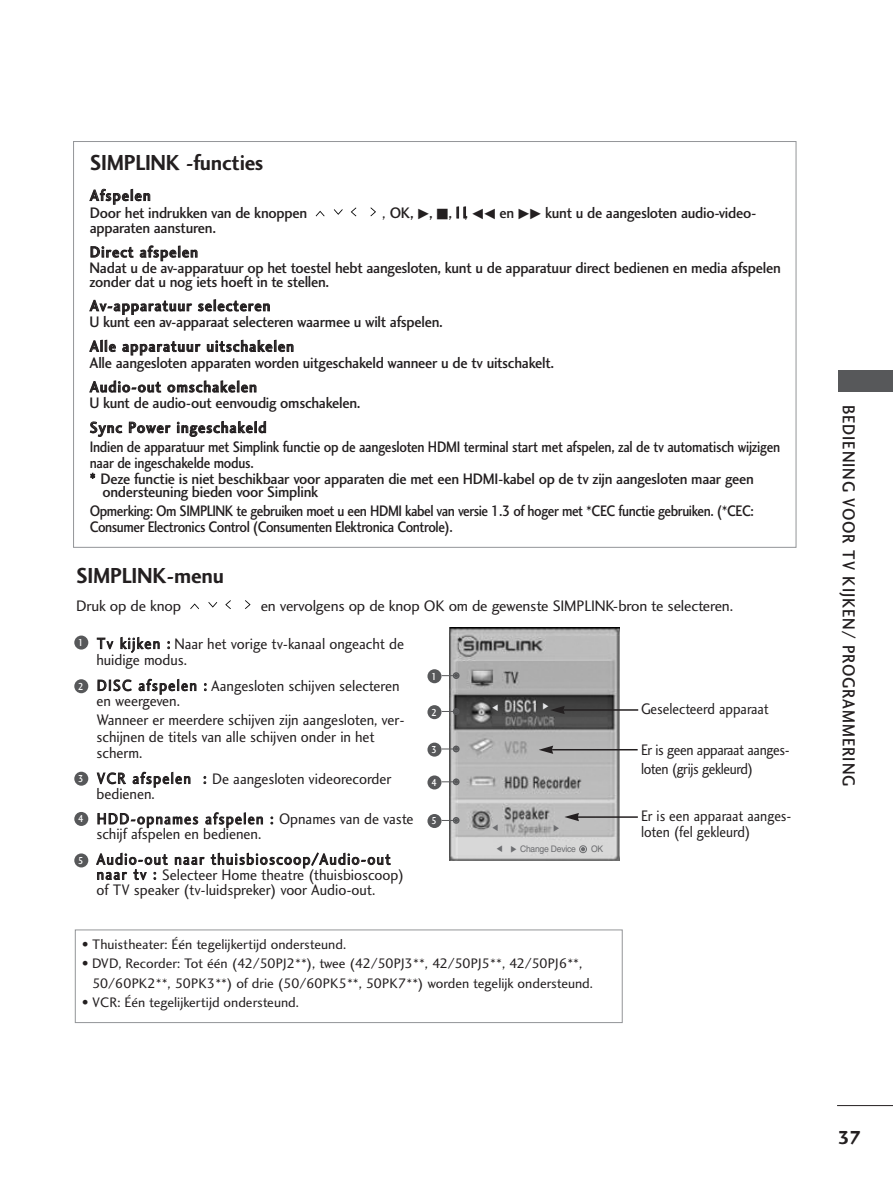
<style>
.page{position:relative;width:893px;height:1190px;background:#fff}
.page>*{position:absolute;margin:0;border:0;box-sizing:border-box;transform-origin:0 0}
.t1{font:22.5px "Charlotte Sans Bold Plain";letter-spacing:-.01em;color:#231f20;scale:.95 1}
.t2{font:19.5px "Charlotte Sans Bold Plain";color:#231f20}
.t3{font:18px "Charlotte Sans Medium Plain";letter-spacing:.06em;color:#231f20;scale:.9 1}
.t4{font:15.75px/16.2px "Charlotte Sans Medium Plain";letter-spacing:-.02em;color:#231f20;scale:.95 1}
.t5{font:15.75px/16.5px "Charlotte Sans Book Plain";letter-spacing:-.005em;color:#231f20;scale:.95 1}
.t6{font:15.75px/16px "Charlotte Sans Medium Plain";letter-spacing:-.02em;color:#231f20;scale:.87 1}
.t7{font:15.75px "Charlotte Sans Book Plain";letter-spacing:-.005em;color:#231f20}
.t8{font:15.75px/16.5px "Charlotte Sans Book Plain";letter-spacing:-.005em;color:#231f20;scale:.9 1}
.t9{font:15.75px/19.5px "Charlotte Sans Book Plain";letter-spacing:-.025em;color:#231f20;scale:.9 1}
.t10{font:14.25px/19.5px "Charlotte Sans Book Plain";color:#231f20}
.t11{font:10.5px "Charlotte Sans Medium Plain";color:#fff;scale:.85 1}
.t12{font:9px "Helvetica";letter-spacing:-.03em;color:#6c6d70;scale:.95 1}
.t13{font:6px "FZDING33";color:#6c6d70;scale:1.25 1}
.t14{font:6px "FZDING33";color:#e6e7e9;scale:1.25 1}
.s1{font-family:"Charlotte Sans Book Plain"}
.s2{font-family:"FZDING33";font-size:12px}
</style>
<div class="page">
<hr style="left:837px;top:1105px;width:55px;height:1px;background:#231f20">
<div style="left:838px;top:370px;width:54px;height:21px;background:#57585a"></div>
<img style="left:449px;top:627px;width:171px;height:234px">
<hr style="left:563px;top:709px;width:75px;height:1px;background:#231f20">
<svg style="left:550px;top:706px;width:14px;height:8px"></svg>
<hr style="left:552px;top:749px;width:85px;height:1px;background:#231f20">
<svg style="left:539px;top:745px;width:14px;height:9px"></svg>
<hr style="left:578px;top:816px;width:60px;height:2px;background:#231f20">
<svg style="left:564px;top:813px;width:15px;height:8px"></svg>
<svg style="left:441px;top:673px;width:13px;height:4px"></svg>
<div style="left:453px;top:672px;width:6px;height:7px;border:2px solid #57585a;border-radius:50%"></div>
<div style="left:427px;top:669px;width:14px;height:14px;background:#57585a;border-radius:50%"></div>
<svg style="left:441px;top:709px;width:13px;height:4px"></svg>
<div style="left:453px;top:708px;width:6px;height:7px;border:2px solid #57585a;border-radius:50%"></div>
<div style="left:427px;top:705px;width:14px;height:14px;background:#57585a;border-radius:50%"></div>
<svg style="left:441px;top:747px;width:12px;height:3px"></svg>
<div style="left:453px;top:745px;width:6px;height:7px;border:2px solid #57585a;border-radius:50%"></div>
<div style="left:427px;top:742px;width:14px;height:14px;background:#57585a;border-radius:50%"></div>
<svg style="left:441px;top:780px;width:12px;height:3px"></svg>
<div style="left:453px;top:778px;width:6px;height:7px;border:2px solid #57585a;border-radius:50%"></div>
<div style="left:427px;top:775px;width:14px;height:14px;background:#57585a;border-radius:50%"></div>
<svg style="left:441px;top:817px;width:18px;height:6px"></svg>
<div style="left:427px;top:814px;width:14px;height:14px;background:#57585a;border-radius:50%"></div>
<svg style="left:245px;top:600px;width:5px;height:9px"></svg>
<svg style="left:225px;top:600px;width:6px;height:9px"></svg>
<svg style="left:208px;top:602px;width:9px;height:5px"></svg>
<svg style="left:190px;top:603px;width:9px;height:6px"></svg>
<div style="left:75px;top:929px;width:547px;height:94px;border:1px solid #939598"></div>
<svg style="left:370px;top:207px;width:6px;height:9px"></svg>
<svg style="left:351px;top:207px;width:5px;height:9px"></svg>
<svg style="left:334px;top:209px;width:9px;height:6px"></svg>
<svg style="left:315px;top:211px;width:9px;height:5px"></svg>
<svg style="left:581px;top:847px;width:4px;height:4px"></svg>
<div style="left:579px;top:845px;width:8px;height:8px;border:1px solid #6c6d70;border-radius:50%"></div>
<div style="left:74px;top:635px;width:14px;height:14px;background:#57585a;border-radius:50%"></div>
<div style="left:74px;top:679px;width:14px;height:14px;background:#57585a;border-radius:50%"></div>
<div style="left:74px;top:771px;width:14px;height:14px;background:#57585a;border-radius:50%"></div>
<div style="left:74px;top:812px;width:14px;height:14px;background:#57585a;border-radius:50%"></div>
<div style="left:74px;top:853px;width:14px;height:14px;background:#57585a;border-radius:50%"></div>
<h1 class="t1" style="left:90px;top:154px;width:184px">SIMPLINK -functies</h1>
<p class="t4" style="left:90px;top:188px;width:230px;line-height:17.7px">Afspelen<br>Door het indrukken van de knoppen</p>
<p class="t4" style="left:382px;top:206px;width:396px"><span class="s1">,</span> OK, <span class="s2">G</span>, <span class="s2">A</span>, l l, <span class="s2">FF</span> en <span class="s2">GG</span> kunt u de aangesloten audio-video-</p>
<p class="t4" style="left:90px;top:217px;width:135px;line-height:24.3px">apparaten aansturen.<br>Direct afspelen</p>
<p class="t4" style="left:90px;top:263px;width:729px;line-height:13px">Nadat u de av-apparatuur op het toestel hebt aangesloten, kunt u de apparatuur direct bedienen en media afspelen zonder dat u nog iets hoeft in te stellen.</p>
<p class="t4" style="left:89px;top:299px;width:373px">Av-apparatuur selecteren<br>U kunt een av-apparaat selecteren waarmee u wilt afspelen.</p>
<p class="t4" style="left:90px;top:339px;width:490px">Alle apparatuur uitschakelen<br>Alle aangesloten apparaten worden uitgeschakeld wanneer u de tv uitschakelt.</p>
<p class="t4" style="left:89px;top:380px;width:287px">Audio-out omschakelen<br>U kunt de audio-out eenvoudig omschakelen.</p>
<p class="t4" style="left:90px;top:419px;width:728px;line-height:19.2px">Sync Power ingeschakeld<br>Indien de apparatuur met Simplink functie op de aangesloten HDMI terminal start met afspelen, zal de tv automatisch wijzigen</p>
<p class="t6" style="left:90px;top:456px;width:765px">naar de ingeschakelde modus.<br>* Deze functie is niet beschikbaar voor apparaten die met een HDMI-kabel op de tv zijn aangesloten maar geen</p>
<p class="t4" style="left:90px;top:484px;width:700px;line-height:19px;text-indent:13px">ondersteuning bieden voor Simplink<br>Opmerking: Om SIMPLINK te gebruiken moet u een HDMI kabel van versie 1.3 of hoger met *CEC functie gebruiken. (*CEC:</p>
<p class="t6" style="left:90px;top:520px;width:419px">Consumer Electronics Control (Consumenten Elektronica Controle).</p>
<h1 class="t1" style="left:76px;top:567px;width:157px">SIMPLINK-menu</h1>
<p class="t7" style="left:76px;top:599px;width:106px">Druk op de knop</p>
<p class="t7" style="left:261px;top:599px;width:474px">en vervolgens op de knop OK om de gewenste SIMPLINK-bron te selecteren.</p>
<p class="t11" style="left:78px;top:638px;width:8px">1</p>
<p class="t11" style="left:78px;top:682px;width:8px">2</p>
<p class="t11" style="left:78px;top:774px;width:8px">3</p>
<p class="t11" style="left:78px;top:814px;width:8px">4</p>
<p class="t11" style="left:78px;top:856px;width:8px">5</p>
<p class="t5" style="left:97px;top:637px;width:325px">Tv kijken : Naar het vorige tv-kanaal ongeacht de huidige modus.</p>
<p class="t5" style="left:97px;top:679px;width:320px;line-height:15px">DISC afspelen : Aangesloten schijven selecteren en weergeven.</p>
<p class="t5" style="left:97px;top:713px;width:326px">Wanneer er meerdere schijven zijn aangesloten, ver&shy;schijnen de titels van alle schijven onder in het scherm.</p>
<p class="t5" style="left:97px;top:772px;width:312px;line-height:15px">VCR afspelen : De aangesloten videorecorder bedienen.</p>
<p class="t5" style="left:96px;top:812px;width:335px;line-height:15.3px">HDD-opnames afspelen : Opnames van de vaste schijf afspelen en bedienen.</p>
<p class="t5" style="left:97px;top:853px;width:325px;line-height:15.1px">Audio-out naar thuisbioscoop/Audio-out naar tv : Selecteer Home theatre (thuisbioscoop) of TV speaker (tv-luidspreker) voor Audio-out.</p>
<p class="t11" style="left:431px;top:672px;width:8px">1</p>
<p class="t11" style="left:431px;top:708px;width:8px">2</p>
<p class="t11" style="left:431px;top:745px;width:8px">3</p>
<p class="t11" style="left:431px;top:778px;width:8px">4</p>
<p class="t11" style="left:431px;top:816px;width:8px">5</p>
<p class="t14" style="left:497px;top:704px;width:7px;rotate:90deg">E</p>
<p class="t13" style="left:497px;top:824px;width:7px;rotate:90deg">E</p>
<p class="t14" style="left:543px;top:710px;width:7px;rotate:-90deg">E</p>
<p class="t13" style="left:554px;top:831px;width:7px;rotate:-90deg">E</p>
<p class="t13" style="left:502px;top:845px;width:7px;rotate:90deg">E</p>
<p class="t12" style="left:520px;top:845px;width:60px">Change Device</p>
<p class="t12" style="left:591px;top:845px;width:14px">OK</p>
<p class="t13" style="left:511px;top:852px;width:7px;rotate:-90deg">E</p>
<p class="t10" style="left:82px;top:935px;width:265px">• Thuistheater: Één tegelijkertijd ondersteund.</p>
<p class="t10" style="left:92px;top:955px;width:502px;text-indent:-10px">• DVD, Recorder: Tot één (42/50PJ2**), twee (42/50PJ3**, 42/50PJ5**, 42/50PJ6**,<br>50/60PK2**, 50PK3**) of drie (50/60PK5**, 50PK7**) worden tegelijk ondersteund.</p>
<p class="t10" style="left:82px;top:994px;width:218px">• VCR: Één tegelijkertijd ondersteund.</p>
<p class="t8" style="left:641px;top:702px;width:143px">Geselecteerd apparaat</p>
<p class="t9" style="left:641px;top:741px;width:167px">Er is geen apparaat aanges&shy;loten (grijs gekleurd)</p>
<p class="t8" style="left:641px;top:808px;width:169px">Er is een apparaat aanges&shy;loten (fel gekleurd)</p>
<p class="t3" style="left:855px;top:404px;width:425px;rotate:90deg">BEDIENING VOOR TV KIJKEN/ PROGRAMMERING</p>
<p class="t2" style="left:837px;top:1129px;width:25px">37</p>
</div>
